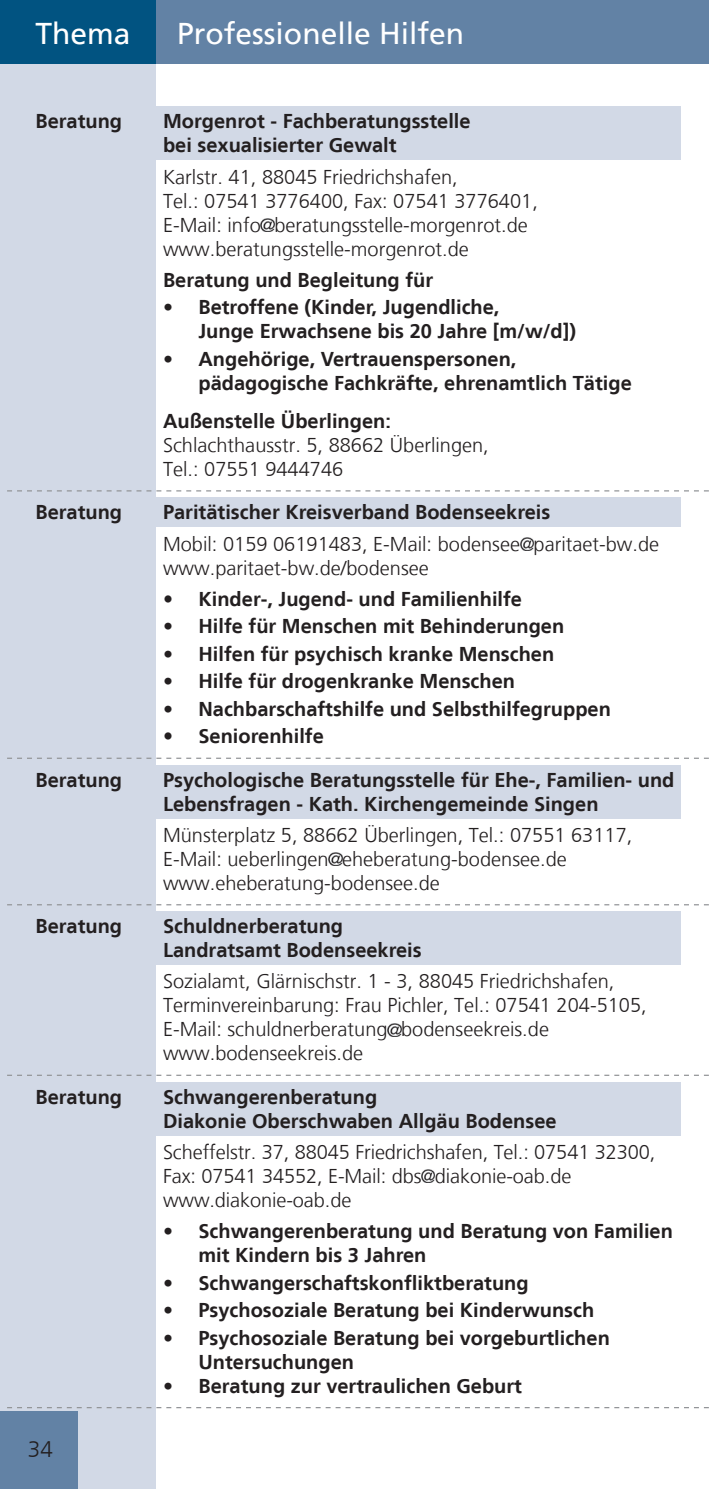
<style>
.page{position:relative;width:709px;height:1489px;background:#fff}
.page>*{position:absolute;margin:0;border:0;box-sizing:border-box;transform-origin:0 0}
.t1{font:30px "Frutiger LT";color:#fff}
.t2{font:300 22.5px "Frutiger LT";color:#231f20}
.Gruppentext{font:300 20px/24px "Frutiger LT";color:#231f20}
.Gruppentext-2{font:700 20px/24px "Frutiger LT";color:#231f20}
.Gruppenname{font:700 20px/24px "Frutiger LT";color:#231f20}
.Thema{font:700 20px "Frutiger LT";color:#231f20}
.s1{font-weight:700}
.s2{font-weight:300}
</style>
<div class="page">
<div style="left:0;top:0;width:709px;height:64px;background:#6282a5"></div>
<div style="left:0;top:0;width:156px;height:1488px;background:#d2d9e6"></div>
<div style="left:0;top:0;width:156px;height:64px;background:#015381"></div>
<div style="left:156px;top:106px;width:524px;height:54px;background:#d2d9e6"></div>
<svg style="left:7px;top:490px;width:702px;height:1px"></svg>
<svg style="left:261px;top:218px;width:13px;height:13px"></svg>
<div style="left:156px;top:497px;width:524px;height:30px;background:#d2d9e6"></div>
<svg style="left:7px;top:757px;width:702px;height:1px"></svg>
<svg style="left:520px;top:537px;width:13px;height:13px"></svg>
<div style="left:156px;top:764px;width:524px;height:54px;background:#d2d9e6"></div>
<svg style="left:7px;top:904px;width:702px;height:1px"></svg>
<svg style="left:329px;top:852px;width:13px;height:13px"></svg>
<div style="left:156px;top:911px;width:524px;height:54px;background:#d2d9e6"></div>
<svg style="left:7px;top:1074px;width:702px;height:1px"></svg>
<img style="left:387px;top:1023px;width:14px;height:13px">
<div style="left:156px;top:1081px;width:524px;height:54px;background:#d2d9e6"></div>
<img style="left:421px;top:1169px;width:14px;height:13px">
<div style="left:0;top:1410px;width:78px;height:78px;background:#6282a5"></div>
<h1 class="t1" style="left:35px;top:16px;width:97px">Thema</h1>
<h1 class="t1" style="left:177px;top:16px;width:288px">Professionelle Hilfen</h1>
<p class="Thema" style="left:35px;top:110px;width:88px">Beratung</p>
<p class="Gruppenname" style="left:163px;top:110px;width:309px">Morgenrot - Fachberatungsstelle bei sexualisierter Gewalt</p>
<p class="Gruppentext" style="left:163px;top:165px;width:376px">Karlstr. 41, 88045 Friedrichshafen,<br>Tel.: 07541 3776400, Fax: 07541 3776401, E-Mail: info beratungsstelle-morgenrot.de www.beratungsstelle-morgenrot.de</p>
<p class="Gruppentext-2" style="left:163px;top:268px;width:272px">Beratung und Begleitung für</p>
<p class="Gruppentext-2" style="left:198px;top:295px;width:379px;text-indent:-35px">• Betroffene (Kinder, Jugendliche,<br>Junge Erwachsene bis 20 Jahre [m/w/d])</p>
<p class="Gruppentext-2" style="left:198px;top:347px;width:435px;text-indent:-35px">• Angehörige, Vertrauenspersonen, pädagogische Fachkräfte, ehrenamtlich Tätige</p>
<p class="Gruppentext" style="left:163px;top:409px;width:327px"><span class="s1">Außenstelle Überlingen:<br></span>Schlachthausstr. 5, 88662 Überlingen,<br>Tel.: 07551 9444746</p>
<p class="Thema" style="left:35px;top:500px;width:88px">Beratung</p>
<p class="Gruppenname" style="left:163px;top:500px;width:389px">Paritätischer Kreisverband Bodenseekreis</p>
<p class="Gruppentext" style="left:163px;top:532px;width:497px">Mobil: 0159 06191483, E-Mail: bodensee paritaet-bw.de www.paritaet-bw.de/bodensee</p>
<p class="Gruppentext-2" style="left:163px;top:586px;width:360px"><span class="s2">•</span> Kinder-, Jugend- und Familienhilfe</p>
<p class="Gruppentext-2" style="left:163px;top:614px;width:403px">• Hilfe für Menschen mit Behinderungen</p>
<p class="Gruppentext-2" style="left:163px;top:642px;width:393px">• Hilfen für psychisch kranke Menschen</p>
<p class="Gruppentext-2" style="left:163px;top:669px;width:353px">• Hilfe für drogenkranke Menschen</p>
<p class="Gruppentext-2" style="left:163px;top:697px;width:449px">• Nachbarschaftshilfe und Selbsthilfegruppen</p>
<p class="Gruppentext-2" style="left:163px;top:724px;width:162px"><span class="s2">•</span> Seniorenhilfe</p>
<p class="Thema" style="left:35px;top:768px;width:88px">Beratung</p>
<p class="Gruppenname" style="left:163px;top:768px;width:513px">Psychologische Beratungsstelle für Ehe-, Familien- und<br>Lebensfragen - Kath. Kirchengemeinde Singen</p>
<p class="Gruppentext" style="left:163px;top:823px;width:471px">Münsterplatz 5, 88662 Überlingen, Tel.: 07551 63117,<br>E-Mail: ueberlingen eheberatung-bodensee.de www.eheberatung-bodensee.de</p>
<p class="Thema" style="left:35px;top:914px;width:88px">Beratung</p>
<p class="Gruppenname" style="left:163px;top:914px;width:260px">Schuldnerberatung<br>Landratsamt Bodenseekreis</p>
<p class="Gruppentext" style="left:163px;top:969px;width:485px">Sozialamt, Glärnischstr. 1 - 3, 88045 Friedrichshafen, Terminvereinbarung: Frau Pichler, Tel.: 07541 204-5105, E-Mail: schuldnerberatung bodenseekreis.de www.bodenseekreis.de</p>
<p class="Thema" style="left:35px;top:1085px;width:88px">Beratung</p>
<p class="Gruppenname" style="left:163px;top:1084px;width:395px">Schwangerenberatung<br>Diakonie Oberschwaben Allgäu Bodensee</p>
<p class="Gruppentext" style="left:163px;top:1140px;width:494px">Scheffelstr. 37, 88045 Friedrichshafen, Tel.: 07541 32300,<br>Fax: 07541 34552, E-Mail: dbs diakonie-oab.de www.diakonie-oab.de</p>
<p class="Gruppentext-2" style="left:198px;top:1219px;width:476px;text-indent:-35px">• Schwangerenberatung und Beratung von Familien mit Kindern bis 3 Jahren</p>
<p class="Gruppentext-2" style="left:163px;top:1270px;width:367px">• Schwangerschaftskonfliktberatung</p>
<p class="Gruppentext-2" style="left:163px;top:1298px;width:433px">• Psychosoziale Beratung bei Kinderwunsch</p>
<p class="Gruppentext-2" style="left:198px;top:1325px;width:413px;text-indent:-35px">• Psychosoziale Beratung bei vorgeburtlichen<br>Untersuchungen</p>
<p class="Gruppentext-2" style="left:163px;top:1373px;width:360px">• Beratung zur vertraulichen Geburt</p>
<p class="t2" style="left:28px;top:1436px;width:27px">34</p>
</div>
